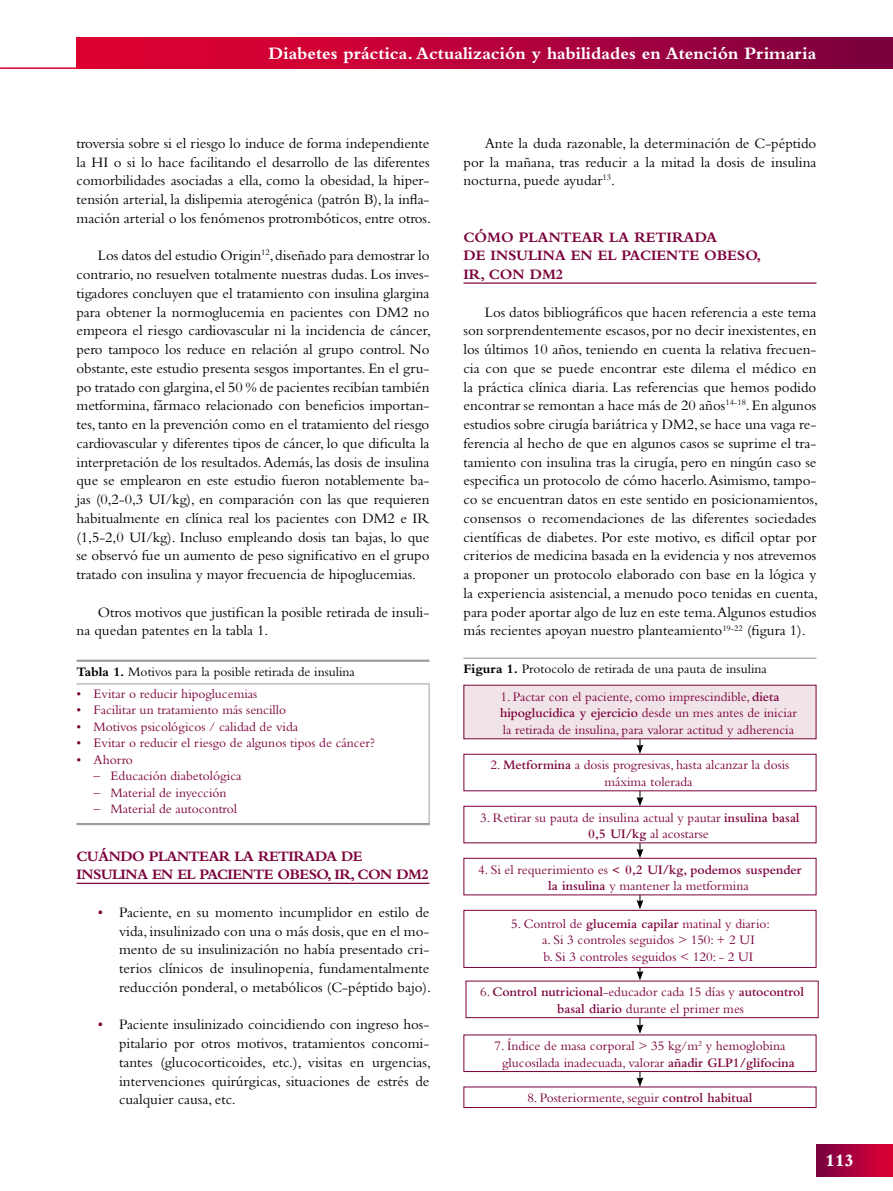
<style>
.page{position:relative;width:893px;height:1191px;background:#fff}
.page>*{position:absolute;margin:0;border:0;box-sizing:border-box;transform-origin:0 0}
.t1{font:700 18px "Bembo";color:#fff}
.t2{font:800 18px "Bembo";color:#fff}
.t3{font:15px/18.8px "Bembo";color:#000;text-align:justify}
.t4{font:700 15px/18.8px "Bembo";letter-spacing:-.035em;color:#7b003b}
.t5{font:700 15px/18.8px "Bembo";color:#7b003b}
.t6{font:13.5px/16.5px "Bembo";color:#7b003b}
.t7{font:13.5px "Bembo";color:#000}
.s1{font-weight:700}
.s2{color:#7b003b}
.s3{font-weight:600}
</style>
<div class="page">
<hr style="left:0;top:67px;width:816px;height:2px;background:#dc002e">
<div style="left:816px;top:1144px;width:77px;height:32px;background:linear-gradient(to right,#770041,#e00034)"></div>
<div style="left:77px;top:37px;width:816px;height:32px;background:linear-gradient(to right,#e90030,#7e0042)"></div>
<hr style="left:77px;top:882px;width:352px;height:2px;background:#7b003b">
<hr style="left:463px;top:282px;width:353px;height:2px;background:#7b003b">
<hr style="left:77px;top:659px;width:352px;height:3px;background:#9c9e9f">
<hr style="left:77px;top:683px;width:352px;height:1px;background:#9c9e9f">
<hr style="left:77px;top:823px;width:352px;height:2px;background:#9c9e9f">
<hr style="left:429px;top:684px;width:1px;height:141px;background:#9c9e9f">
<hr style="left:463px;top:657px;width:353px;height:2px;background:#9c9e9f">
<svg style="left:636px;top:739px;width:7px;height:15px"></svg>
<svg style="left:636px;top:791px;width:7px;height:15px"></svg>
<svg style="left:636px;top:843px;width:7px;height:15px"></svg>
<svg style="left:636px;top:895px;width:7px;height:14px"></svg>
<svg style="left:636px;top:967px;width:7px;height:13px"></svg>
<svg style="left:636px;top:1018px;width:7px;height:15px"></svg>
<svg style="left:636px;top:1072px;width:7px;height:14px"></svg>
<div style="left:464px;top:685px;width:352px;height:54px;background:#f1e4e8"></div>
<div style="left:463px;top:806px;width:353px;height:37px;border:1px solid #7b003b"></div>
<div style="left:463px;top:858px;width:353px;height:37px;border:1px solid #7b003b"></div>
<div style="left:463px;top:910px;width:353px;height:57px;border:1px solid #7b003b"></div>
<div style="left:466px;top:980px;width:353px;height:38px;border:1px solid #7b003b"></div>
<div style="left:463px;top:1034px;width:353px;height:38px;border:1px solid #7b003b"></div>
<p class="t1" style="left:269px;top:43px;width:549px">Diabetes práctica. Actualización y habilidades en Atención Primaria</p>
<p class="t3" style="left:77px;top:133px;width:356px">troversia sobre si el riesgo lo induce de forma independiente la HI o si lo hace facilitando el desarrollo de las diferentes comorbilidades asociadas a ella, como la obesidad, la hiper&shy;tensión arterial, la dislipemia aterogénica (patrón B), la infla&shy;mación arterial o los fenómenos protrombóticos, entre otros.</p>
<p class="t3" style="left:77px;top:246px;width:356px;text-indent:21px">Los datos del estudio Origin<sup>12</sup>, diseñado para demostrar lo contrario, no resuelven totalmente nuestras dudas. Los inves&shy;tigadores concluyen que el tratamiento con insulina glargina para obtener la normoglucemia en pacientes con DM2 no empeora el riesgo cardiovascular ni la incidencia de cáncer, pero tampoco los reduce en relación al grupo control. No obstante, este estudio presenta sesgos importantes. En el gru&shy;po tratado con glargina, el 50 % de pacientes recibían también metformina, fármaco relacionado con beneficios importan&shy;tes, tanto en la prevención como en el tratamiento del riesgo cardiovascular y diferentes tipos de cáncer, lo que dificulta la interpretación de los resultados. Además, las dosis de insulina que se emplearon en este estudio fueron notablemente ba&shy;jas (0,2-0,3 UI/kg), en comparación con las que requieren habitualmente en clínica real los pacientes con DM2 e IR (1,5-2,0 UI/kg). Incluso empleando dosis tan bajas, lo que se observó fue un aumento de peso significativo en el grupo tratado con insulina y mayor frecuencia de hipoglucemias.</p>
<p class="t3" style="left:77px;top:602px;width:354px;text-indent:21px">Otros motivos que justifican la posible retirada de insuli&shy;na quedan patentes en la tabla 1.</p>
<p class="t7" style="left:77px;top:664px;width:280px"><span class="s1">Tabla 1.</span> Motivos para la posible retirada de insulina</p>
<p class="t6" style="left:77px;top:685px;width:182px">• Evitar o reducir hipoglucemias</p>
<p class="t6" style="left:77px;top:701px;width:211px">• Facilitar un tratamiento más sencillo</p>
<p class="t6" style="left:77px;top:718px;width:223px">• Motivos psicológicos / calidad de vida</p>
<p class="t6" style="left:77px;top:734px;width:300px">• Evitar o reducir el riesgo de algunos tipos de cáncer?</p>
<p class="t6" style="left:77px;top:751px;width:58px">• Ahorro</p>
<p class="t6" style="left:94px;top:767px;width:149px">– Educación diabetológica</p>
<p class="t6" style="left:94px;top:784px;width:135px">– Material de inyección</p>
<p class="t6" style="left:94px;top:800px;width:145px">– Material de autocontrol</p>
<p class="t4" style="left:77px;top:846px;width:354px">CUÁNDO PLANTEAR LA RETIRADA DE<br>INSULINA EN EL PACIENTE OBESO, IR, CON DM2</p>
<p class="t3" style="left:119px;top:902px;width:313px;text-indent:-21px"><span class="s2">•</span> Paciente, en su momento incumplidor en estilo de vida, insulinizado con una o más dosis, que en el mo&shy;mento de su insulinización no había presentado cri&shy;terios clínicos de insulinopenia, fundamentalmente reducción ponderal, o metabólicos (C-péptido bajo).</p>
<p class="t3" style="left:119px;top:1015px;width:313px;text-indent:-21px"><span class="s2">•</span> Paciente insulinizado coincidiendo con ingreso hos&shy;pitalario por otros motivos, tratamientos concomi&shy;tantes (glucocorticoides, etc.), visitas en urgencias, intervenciones quirúrgicas, situaciones de estrés de cualquier causa, etc.</p>
<p class="t3" style="left:463px;top:133px;width:354px;text-indent:21px">Ante la duda razonable, la determinación de C-péptido por la mañana, tras reducir a la mitad la dosis de insulina nocturna, puede ayudar<sup>13</sup>.</p>
<p class="t5" style="left:463px;top:227px;width:299px">CÓMO PLANTEAR LA RETIRADA<br>DE INSULINA EN EL PACIENTE OBESO,<br>IR, CON DM2</p>
<p class="t3" style="left:463px;top:302px;width:356px;text-indent:21px">Los datos bibliográficos que hacen referencia a este tema son sorprendentemente escasos, por no decir inexistentes, en los últimos 10 años, teniendo en cuenta la relativa frecuen&shy;cia con que se puede encontrar este dilema el médico en la práctica clínica diaria. Las referencias que hemos podido encontrar se remontan a hace más de 20 años<sup>14-18</sup>. En algunos estudios sobre cirugía bariátrica y DM2, se hace una vaga re&shy;ferencia al hecho de que en algunos casos se suprime el tra&shy;tamiento con insulina tras la cirugía, pero en ningún caso se especifica un protocolo de cómo hacerlo. Asimismo, tampo&shy;co se encuentran datos en este sentido en posicionamientos, consensos o recomendaciones de las diferentes sociedades científicas de diabetes. Por este motivo, es difícil optar por criterios de medicina basada en la evidencia y nos atrevemos a proponer un protocolo elaborado con base en la lógica y la experiencia asistencial, a menudo poco tenidas en cuenta, para poder aportar algo de luz en este tema.Algunos estudios más recientes apoyan nuestro planteamiento<sup>19-22</sup> (figura 1).</p>
<p class="t7" style="left:463px;top:661px;width:305px"><span class="s1">Figura 1.</span> Protocolo de retirada de una pauta de insulina</p>
<p class="t6" style="left:500px;top:688px;width:298px">1. Pactar con el paciente, como imprescindible, <span class="s3">dieta hipoglucídica y ejercicio</span> desde un mes antes de iniciar la retirada de insulina, para valorar actitud y adherencia</p>
<p class="t6" style="left:604px;top:756px;width:186px;text-indent:-114px">2. <span class="s3">Metformina</span> a dosis progresivas, hasta alcanzar la dosis máxima tolerada</p>
<p class="t6" style="left:588px;top:808px;width:213px;text-indent:-108px">3. Retirar su pauta de insulina actual y pautar <span class="s3">insulina basal<br>0,5 UI/kg</span> al acostarse</p>
<p class="t6" style="left:548px;top:860px;width:255px;text-indent:-70px">4. Si el requerimiento es <span class="s3">&lt; 0,2 UI/kg, podemos suspender la insulina</span> y mantener la metformina</p>
<p class="t6" style="left:542px;top:915px;width:229px;text-indent:-31px">5. Control de <span class="s3">glucemia capilar</span> matinal y diario: a. Si 3 controles seguidos &gt; 150: + 2 UI<br>b. Si 3 controles seguidos &lt; 120: - 2 UI</p>
<p class="t6" style="left:557px;top:983px;width:248px;text-indent:-77px">6. <span class="s3">Control nutricional</span>-educador cada 15 días y <span class="s3">autocontrol basal diario</span> durante el primer mes</p>
<p class="t6" style="left:502px;top:1037px;width:294px;text-indent:-8px">7. Índice de masa corporal &gt; 35 kg/m<sup>2</sup> y hemoglobina glucosilada inadecuada, valorar <span class="s3">añadir GLP1/glifocina</span></p>
<p class="t6" style="left:527px;top:1089px;width:227px">8. Posteriormente, seguir <span class="s3">control habitual</span></p>
<p class="t2" style="left:825px;top:1149px;width:30px">113</p>
</div>
